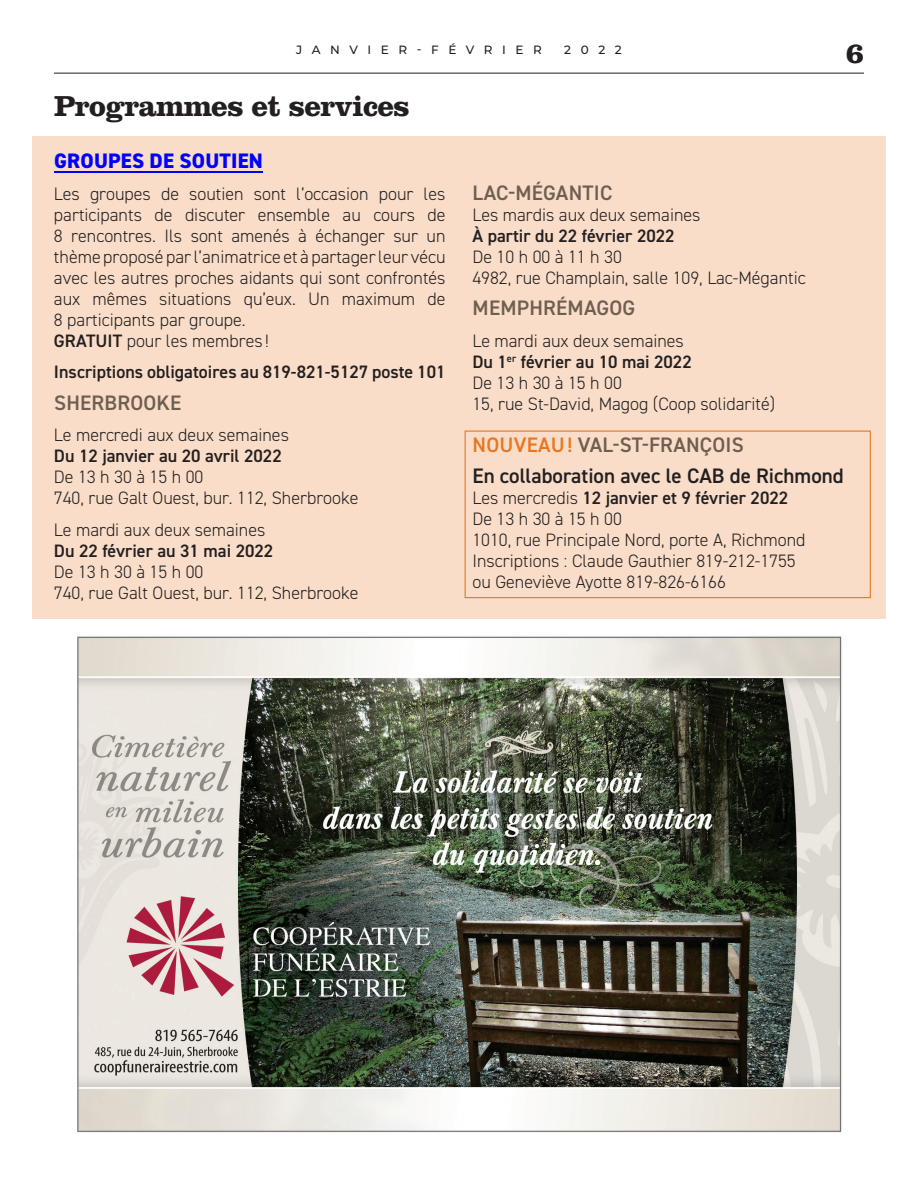
<style>
.page{position:relative;width:918px;height:1188px;background:#fff}
.page>*{position:absolute;margin:0;border:0;box-sizing:border-box;transform-origin:0 0}
.t1{font:700 30px "Clarendon LT Std";letter-spacing:-.025em;color:#231f20}
.t2{font:600 21px/31.5px "DIN2014";color:#231f20}
.t3{font:600 21px "DIN2014";letter-spacing:.01em;color:#6f5f51}
.t4{font:800 21px "DIN2014";letter-spacing:.01em;color:#00f}
.t5{font:300 18px/21px "DIN2014";color:#231f20}
.t6{font:600 18px "DIN2014";color:#231f20}
.t7{font:500 12px "Montserrat";letter-spacing:.8em;color:#231f20}
.s1{font-weight:600}
.s2{color:#e77823}
.s3{color:#6f5f51}
</style>
<div class="page">
<hr style="left:54px;top:73px;width:810px;height:1px;background:#231f20">
<img style="left:77px;top:636px;width:765px;height:497px">
<div style="left:32px;top:136px;width:854px;height:484px;background:#f9ddc8"></div>
<hr style="left:54px;top:171px;width:209px;height:1px;background:#00f">
<div style="left:465px;top:431px;width:406px;height:167px;border:1px solid #e77823"></div>
<p class="t7" style="left:296px;top:41px;width:247px">JANVIER-FÉVRIER</p>
<p class="t7" style="left:564px;top:41px;width:59px">2022</p>
<h1 class="t1" style="left:846px;top:35px;width:20px">6</h1>
<h1 class="t1" style="left:54px;top:87px;width:357px">Programmes et services</h1>
<p class="t4" style="left:54px;top:147px;width:210px">GROUPES DE SOUTIEN</p>
<p class="t5" style="left:54px;top:183px;width:393px">Les groupes de soutien sont l’occasion pour les participants de discuter ensemble au cours de 8 rencontres. Ils sont amenés à échanger sur un thème proposé par l’animatrice et à partager leur vécu avec les autres proches aidants qui sont confrontés aux mêmes situations qu’eux. Un maximum de 8 participants par groupe.<br><span class="s1">GRATUIT</span> pour les membres !</p>
<p class="t6" style="left:54px;top:360px;width:393px">Inscriptions obligatoires au 819-821-5127 poste 101</p>
<p class="t3" style="left:54px;top:389px;width:129px">SHERBROOKE</p>
<p class="t5" style="left:54px;top:425px;width:237px">Le mercredi aux deux semaines</p>
<p class="t6" style="left:54px;top:444px;width:229px">Du 12 janvier au 20 avril 2022</p>
<p class="t5" style="left:54px;top:467px;width:306px">De 13 h 30 à 15 h 00<br>740, rue Galt Ouest, bur. 112, Sherbrooke</p>
<p class="t5" style="left:54px;top:519px;width:213px">Le mardi aux deux semaines</p>
<p class="t6" style="left:54px;top:539px;width:221px">Du 22 février au 31 mai 2022</p>
<p class="t5" style="left:54px;top:561px;width:306px">De 13 h 30 à 15 h 00<br>740, rue Galt Ouest, bur. 112, Sherbrooke</p>
<p class="t3" style="left:473px;top:178px;width:141px">LAC-MÉGANTIC</p>
<p class="t5" style="left:472px;top:204px;width:230px">Les mardis aux deux semaines</p>
<p class="t6" style="left:472px;top:223px;width:204px">À partir du 22 février 2022</p>
<p class="t5" style="left:472px;top:246px;width:335px">De 10 h 00 à 11 h 30<br>4982, rue Champlain, salle 109, Lac-Mégantic</p>
<p class="t3" style="left:473px;top:294px;width:164px">MEMPHRÉMAGOG</p>
<p class="t5" style="left:472px;top:330px;width:304px">Le mardi aux deux semaines<br><span class="s1">Du 1</span><sup>er</sup> <span class="s1">février au 10 mai 2022<br></span>De 13 h 30 à 15 h 00<br>15, rue St-David, Magog (Coop solidarité)</p>
<p class="t2" style="left:472px;top:428px;width:373px"><span class="s2">NOUVEAU!</span> <span class="s3">VAL-ST-FRANÇOIS<br></span>En collaboration avec le CAB de Richmond</p>
<p class="t5" style="left:472px;top:487px;width:335px">Les mercredis <span class="s1">12 janvier et 9 février 2022<br></span>De 13 h 30 à 15 h 00<br>1010, rue Principale Nord, porte A, Richmond Inscriptions : Claude Gauthier 819-212-1755 ou Geneviève Ayotte 819-826-6166</p>
</div>
